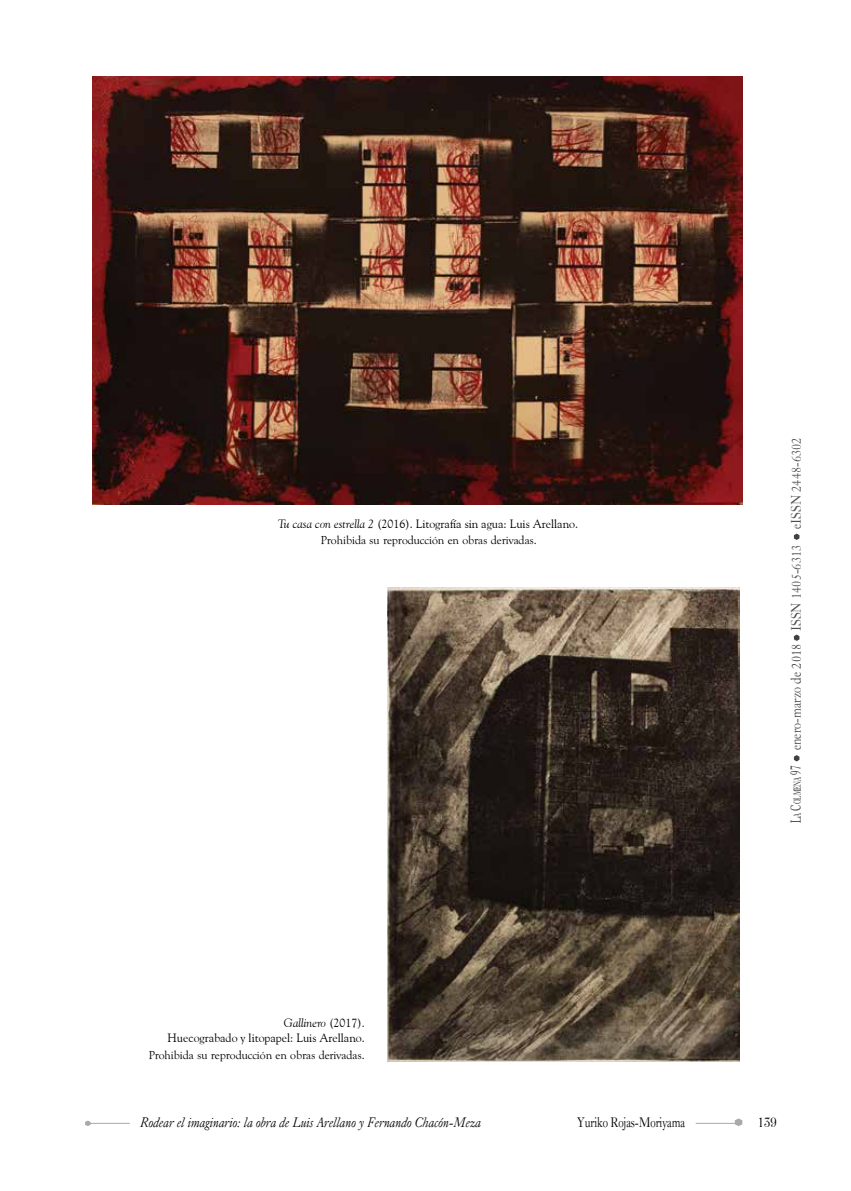
<style>
.page{position:relative;width:851px;height:1191px;background:#fff}
.page>*{position:absolute;margin:0;border:0;box-sizing:border-box;transform-origin:0 0}
.t1{font:italic 15px "Caslon Old Face BT";color:#000;scale:.9 1}
.t2{font:15px "Caslon Old Face BT";color:#4d4d4f;scale:.9 1}
.t3{font:15px "Caslon Old Face BT";letter-spacing:-.01em;color:#000;scale:.8 1}
.t4{font:300 13.5px "Windsor BT";color:#000;scale:.8 1}
.t5{font:12px/14.4px "Goudy Old Style BT";color:#000;text-align:right}
.t6{font:12px "Goudy Old Style Normal";color:#000101}
.s1{font-style:italic}
.s2{font-family:"Dutch 766 BT Roman A";color:#414042}
.s3{font-family:"Dutch 766 BT Roman A";font-size:10.5px;color:#414042}
.s4{color:#414042}
</style>
<div class="page">
<svg style="left:85px;top:1120px;width:7px;height:6px"></svg>
<hr style="left:87px;top:1123px;width:43px;height:1px;background:#a7a9ac">
<svg style="left:733px;top:1118px;width:10px;height:8px"></svg>
<hr style="left:695px;top:1123px;width:43px;height:1px;background:#a7a9ac">
<svg style="left:793px;top:755px;width:7px;height:7px"></svg>
<svg style="left:793px;top:533px;width:7px;height:7px"></svg>
<svg style="left:793px;top:634px;width:7px;height:7px"></svg>
<img style="left:93px;top:76px;width:649px;height:428px">
<img style="left:387px;top:587px;width:352px;height:474px">
<p class="t5" style="left:278px;top:516px;width:302px"><span class="s1">Tu casa con estrella 2</span> (2016). Litografía sin agua: Luis Arellano.</p>
<p class="t6" style="left:321px;top:534px;width:217px">Prohibida su reproducción en obras derivadas.</p>
<p class="t2" style="left:787px;top:823px;width:430px;rotate:-90deg"><span class="s2">L</span><span class="s3">a</span> <span class="s2">C</span><span class="s3">olmena</span> <span class="s2">97</span> enero-marzo <span class="s4">de 2018</span> ISSN 1405-6313 eISSN 2448-6302</p>
<p class="t5" style="left:167px;top:1015px;width:199px"><span class="s1">Gallinero</span> (2017).<br>Huecograbado y litopapel: Luis Arellano.</p>
<p class="t6" style="left:149px;top:1048px;width:217px">Prohibida su reproducción en obras derivadas.</p>
<p class="t1" style="left:140px;top:1113px;width:380px">Rodear el imaginario: la obra de Luis Arellano y Fernando Chacón-Meza</p>
<p class="t3" style="left:577px;top:1113px;width:136px">Yuriko Rojas-Moriyama</p>
<p class="t4" style="left:757px;top:1114px;width:25px">139</p>
</div>
